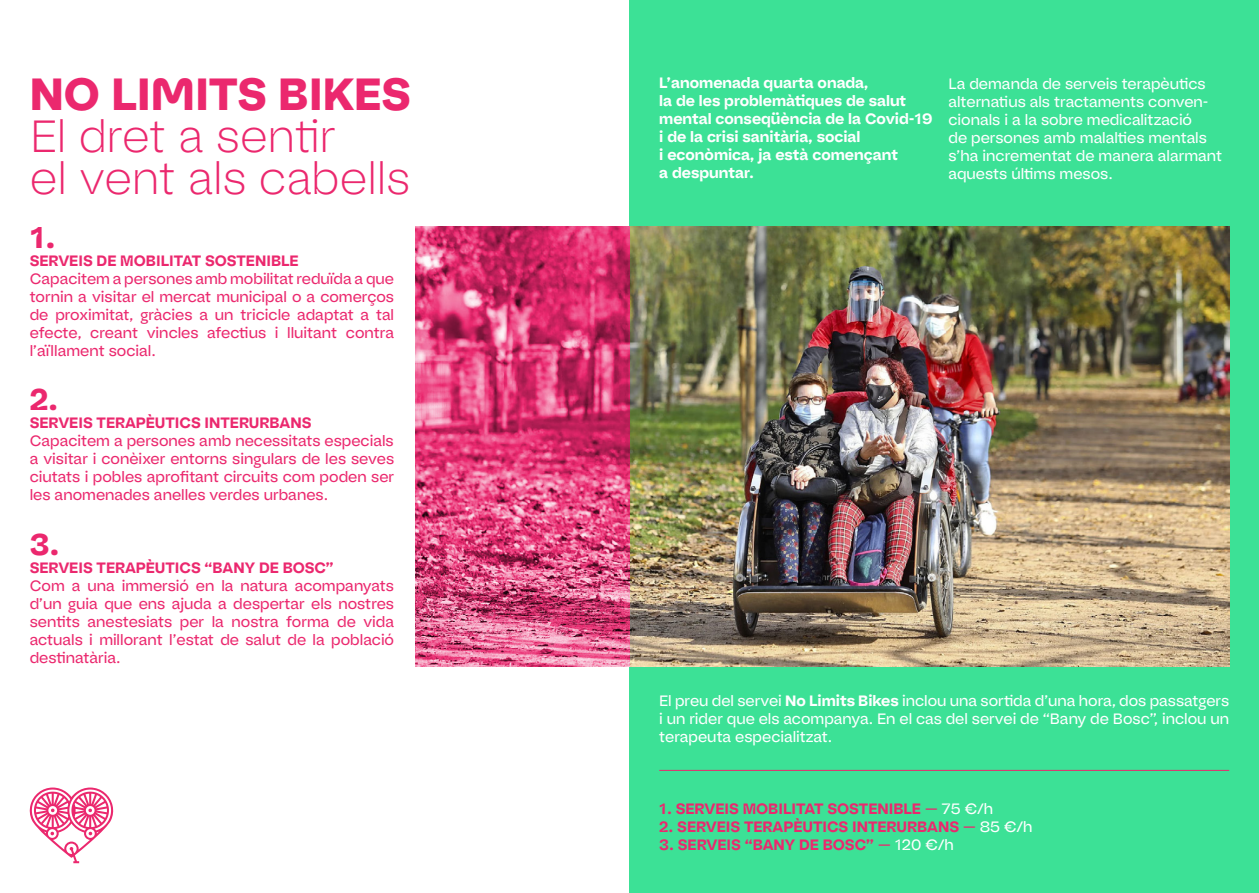
<style>
.page{position:relative;width:1259px;height:893px;background:#fff}
.page>*{position:absolute;margin:0;border:0;box-sizing:border-box;transform-origin:0 0}
.t1{font:45px/42px "Bauziet Norm Light";color:#eb286e}
.t2{font:700 45px "Bauziet Norm Extra";color:#eb286e}
.t3{font:700 30px "Bauziet Norm Extra";color:#eb286e}
.t4{font:15px/18px "Bauziet Norm Regular";color:#eb286e;text-align:justify}
.t5{font:15px/18px "Bauziet Norm Regular";color:#fff;text-align:justify}
.t6{font:15px "Bauziet Norm Bold";color:#eb286e}
.t7{font:15px/18px "Bauziet Norm Bold";color:#fff}
.s1{font-family:"Bauziet Norm Bold"}
.s2{font-family:"Bauziet Norm Regular"}
.s3{font-family:"Bauziet Norm Regular";color:#fff}
</style>
<div class="page">
<div style="left:629px;top:0;width:630px;height:893px;background:#3ce196"></div>
<img style="left:629px;top:226px;width:600px;height:441px">
<img style="left:415px;top:226px;width:214px;height:441px">
<svg style="left:29px;top:787px;width:85px;height:76px"></svg>
<hr style="left:659px;top:770px;width:570px;height:1px;background:#eb286e">
<h1 class="t2" style="left:30px;top:64px;width:382px">NO LIMITS BIKES</h1>
<h1 class="t1" style="left:30px;top:115px;width:382px">El dret a sentir<br>el vent als cabells</h1>
<h2 class="t3" style="left:30px;top:218px;width:27px">1.</h2>
<p class="t6" style="left:30px;top:251px;width:270px">SERVEIS DE MOBILITAT SOSTENIBLE</p>
<p class="t4" style="left:30px;top:270px;width:366px">Capacitem a persones amb mobilitat reduïda a que tornin a visitar el mercat municipal o a comerços de proximitat, gràcies a un tricicle adaptat a tal efecte, creant vincles afectius i lluitant contra l’aïllament social.</p>
<h2 class="t3" style="left:30px;top:380px;width:30px">2.</h2>
<p class="t6" style="left:30px;top:413px;width:283px">SERVEIS TERAPÈUTICS INTERURBANS</p>
<p class="t4" style="left:30px;top:432px;width:366px">Capacitem a persones amb necessitats especials a visitar i conèixer entorns singulars de les seves ciutats i pobles aprofitant circuits com poden ser les anomenades anelles verdes urbanes.</p>
<h2 class="t3" style="left:30px;top:524px;width:31px">3.</h2>
<p class="t6" style="left:30px;top:557px;width:306px">SERVEIS TERAPÈUTICS “BANY DE BOSC”</p>
<p class="t4" style="left:30px;top:576px;width:366px">Com a una immersió en la natura acompanyats d’un guia que ens ajuda a despertar els nostres sentits anestesiats per la nostra forma de vida actuals i millorant l’estat de salut de la població destinatària.</p>
<p class="t7" style="left:659px;top:74px;width:275px">L’anomenada quarta onada,<br>la de les problemàtiques de salut mental conseqüència de la Covid-19 i de la crisi sanitària, social<br>i econòmica, ja està començant<br>a despuntar.</p>
<p class="t5" style="left:948px;top:74px;width:275px;text-align:left">La demanda de serveis terapèutics alternatius als tractaments conven&shy;cionals i a la sobre medicalització<br>de persones amb malalties mentals s’ha incrementat de manera alarmant aquests últims mesos.</p>
<p class="t5" style="left:659px;top:692px;width:571px">El preu del servei <span class="s1">No Limits Bikes</span> inclou una sortida d’una hora, dos passatgers i un rider que els acompanya. En el cas del servei de “Bany de Bosc”, inclou un terapeuta especialitzat.</p>
<p class="t6" style="left:659px;top:799px;width:335px">1. SERVEIS MOBILITAT SOSTENIBLE <span class="s2">—</span> <span class="s3">75 €/h</span></p>
<p class="t6" style="left:659px;top:817px;width:375px">2. SERVEIS TERAPÈUTICS INTERURBANS <span class="s2">—</span> <span class="s3">85 €/h</span></p>
<p class="t6" style="left:659px;top:835px;width:296px">3. SERVEIS “BANY DE BOSC” <span class="s2">—</span> <span class="s3">120 €/h</span></p>
</div>
